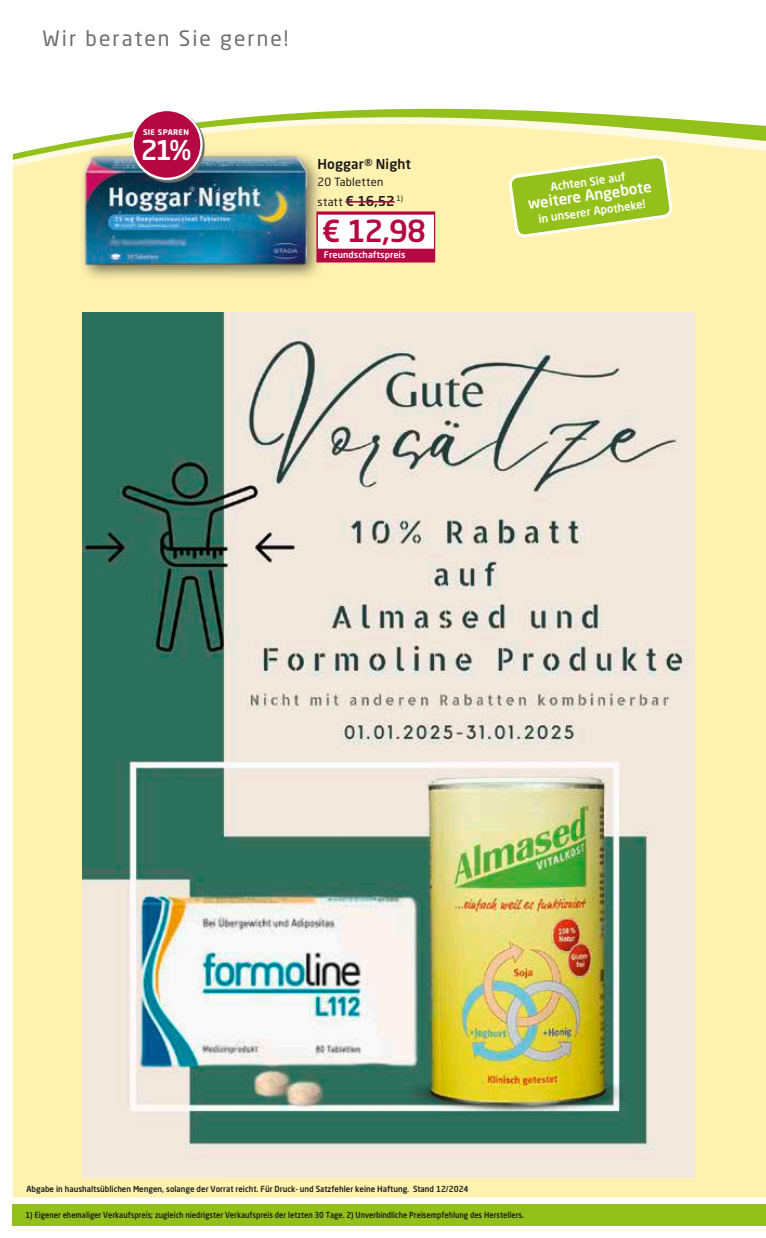
<style>
.page{position:relative;width:766px;height:1238px;background:#fff}
.page>*{position:absolute;margin:0;border:0;box-sizing:border-box;transform-origin:0 0}
._04_Angebotspreis{font:500 30px "Neo Sans Pro";color:#b50843}
.Prozente{font:500 27px "Neo Sans Pro";color:#fff}
.t1{font:21px "Neo Sans Pro";letter-spacing:.095em;color:#6f6f6e}
.t2{font:500 15px "Neo Sans Pro";color:#fff}
._03_statt_Preis{font:500 13.5px "Neo Sans Pro";color:#1a1918}
._01_Artikel{font:500 13.5px "Neo Sans Pro";letter-spacing:.01em;color:#1a1918}
.t3{font:500 11.25px "Neo Sans Pro";color:#fff}
._02_Text{font:11.25px "Neo Sans Pro";letter-spacing:.015em;color:#1a1918}
._07_T_Wirberaten{font:500 9px "Neo Sans Pro";letter-spacing:.01em;color:#fff}
.t4{font:500 8.25px "Neo Sans Pro";color:#1d1d1b;scale:.9 1}
.t5{font:500 8.25px "Neo Sans Pro";color:#1d1d1b;scale:.95 1}
.Sparen{font:700 7.65px "Neo Sans Pro";letter-spacing:.05em;color:#fff}
.s1{font-weight:400;font-size:11.25px}
</style>
<div class="page">
<svg style="left:765px;top:1204px;width:1px;height:21px"></svg>
<div style="left:13px;top:1203px;width:752px;height:22px;background:#94c01c"></div>
<div style="left:13px;top:196px;width:752px;height:1001px;background:#fff1af"></div>
<svg style="left:13px;top:108px;width:752px;height:86px;fill:#fff1af"></svg>
<img style="left:83px;top:313px;width:611px;height:864px">
<svg style="left:509px;top:121px;width:162px;height:150px;background:#d5df7d"></svg>
<div style="left:78px;top:149px;width:246px;height:133px;background:#1a1918;opacity:.6"></div>
<img style="left:83px;top:151px;width:226px;height:118px">
<div style="left:316px;top:211px;width:119px;height:51px;background:#b50843"></div>
<div style="left:318px;top:215px;width:116px;height:34px;background:#fff"></div>
<hr style="left:345px;top:201px;width:49px;height:2px;background:#b50843">
<svg style="left:133px;top:111px;width:72px;height:71px"></svg>
<div style="left:133px;top:110px;width:68px;height:69px;background:#b50843;border-radius:50%"></div>
<div style="left:131px;top:109px;width:71px;height:71px;border:2px solid #fff;border-radius:50%"></div>
<p class="t1" style="left:43px;top:25px;width:247px">Wir beraten Sie gerne!</p>
<p class="Sparen" style="left:143px;top:127px;width:47px">SIE SPAREN</p>
<p class="Prozente" style="left:141px;top:133px;width:52px">21%</p>
<p class="_01_Artikel" style="left:317px;top:155px;width:95px">Hoggar® Night</p>
<p class="_02_Text" style="left:317px;top:175px;width:67px">20 Tabletten</p>
<p class="_03_statt_Preis" style="left:317px;top:192px;width:87px"><span class="s1">statt</span> € 16,52 <sup>1)</sup></p>
<p class="_04_Angebotspreis" style="left:321px;top:212px;width:106px">€ 12,98</p>
<p class="_07_T_Wirberaten" style="left:324px;top:249px;width:83px">Freundschaftspreis</p>
<p class="t3" style="left:549px;top:180px;width:77px;rotate:-8deg">Achten Sie auf</p>
<p class="t2" style="left:526px;top:194px;width:126px;rotate:-8deg">weitere Angebote</p>
<p class="t3" style="left:537px;top:212px;width:109px;rotate:-8deg">in unserer Apotheke!</p>
<p class="t5" style="left:27px;top:1183px;width:466px">Abgabe in haushaltsüblichen Mengen, solange der Vorrat reicht. Für Druck- und Satzfehler keine Haftung. Stand 12/2024</p>
<p class="t4" style="left:26px;top:1209px;width:555px">1) Eigener ehemaliger Verkaufspreis; zugleich niedrigster Verkaufspreis der letzten 30 Tage. 2) Unverbindliche Preisempfehlung des Herstellers.</p>
</div>
